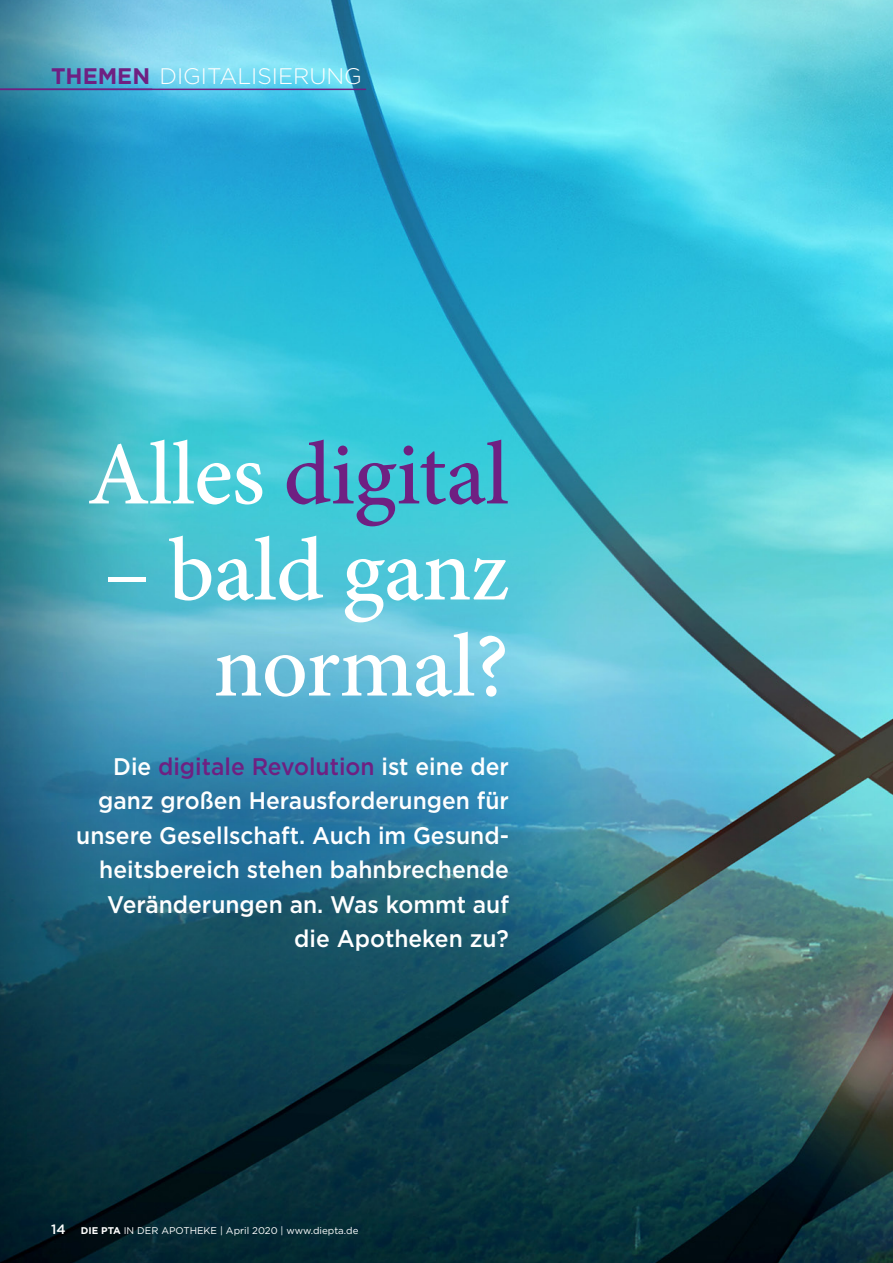
<style>
.page{position:relative;width:893px;height:1263px;background:#fff}
.page>*{position:absolute;margin:0;border:0;box-sizing:border-box;transform-origin:0 0}
.t1{font:500 90px/96px "Minion Pro";letter-spacing:-.01em;color:#fff;text-align:right}
.t2{font:500 90px "Minion Pro";letter-spacing:-.01em;color:#6f2082}
.t3{font:500 24px/34.5px "Gotham";color:#fff;text-align:right;scale:.95 1}
.t4{font:300 22.5px "Gotham";color:#fff}
.t5{font:9.75px "Gotham";color:#fff}
.s1{font-weight:700;color:#6f2082}
.s2{color:#fff}
.s3{color:#6f2082}
.s4{font-weight:500;font-size:13.5px}
.s5{font-weight:700}
</style>
<div class="page">
<img style="left:0;top:0;width:893px;height:1263px">
<hr style="left:0;top:89px;width:366px;height:1px;background:#6f2082">
<p class="t4" style="left:51px;top:62px;width:312px"><span class="s1">THEMEN</span> DIGITALISIERUNG</p>
<h1 class="t2" style="left:87px;top:414px;width:423px"><span class="s2">Alles</span> digital</h1>
<h1 class="t1" style="left:103px;top:523px;width:407px">– bald ganz normal?</h1>
<p class="t3" style="left:76px;top:749px;width:457px">Die <span class="s3">digitale Revolution</span> ist eine der ganz großen Herausforderungen für unsere Gesellschaft. Auch im Gesund&shy;heitsbereich stehen bahnbrechende<br>Veränderungen an. Was kommt auf die Apotheken zu?</p>
<p class="t5" style="left:51px;top:1224px;width:309px"><span class="s4">14</span> <span class="s5">DIE PTA</span> IN DER APOTHEKE | April 2020 | www.diepta.de</p>
</div>
